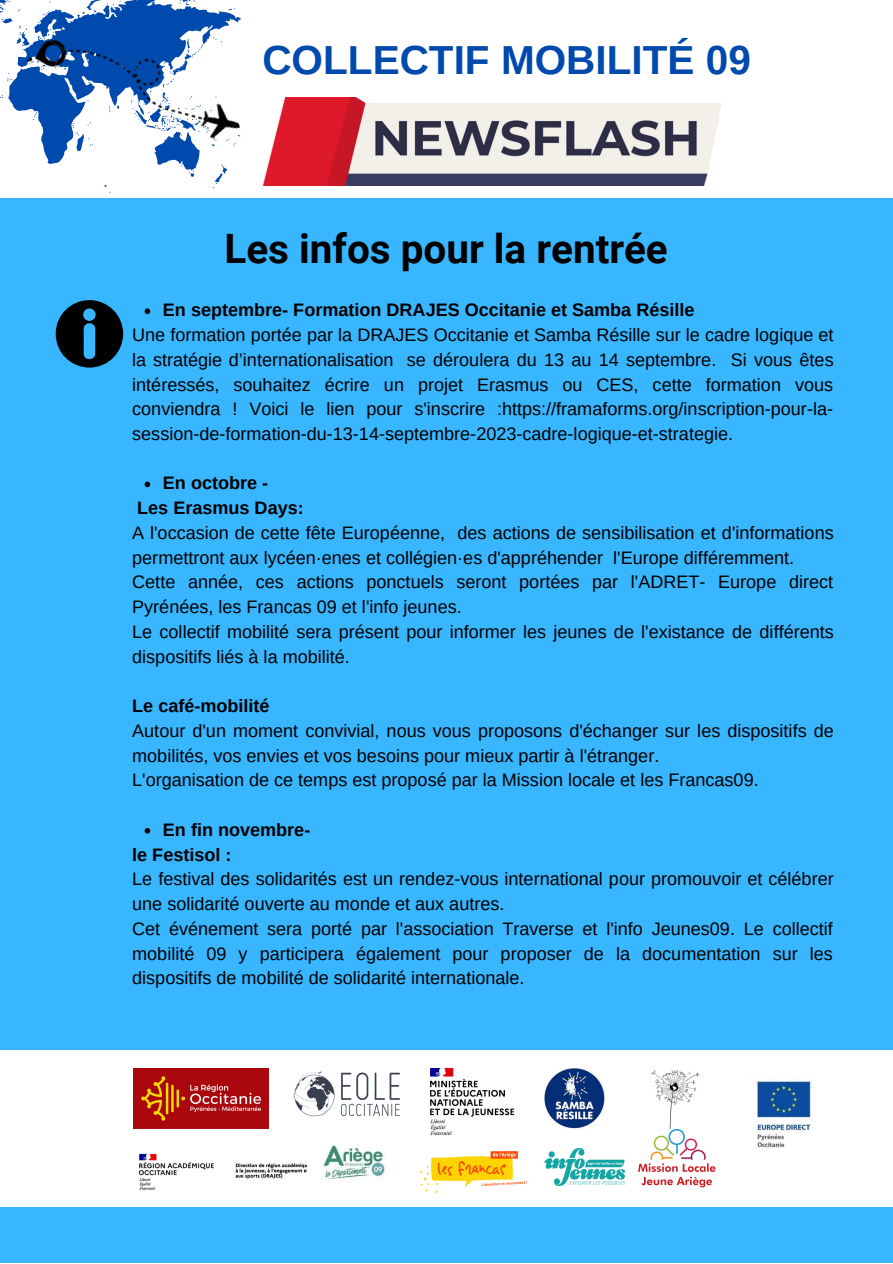
<style>
.page{position:relative;width:893px;height:1264px;background:#fff}
.page>*{position:absolute;margin:0;border:0;box-sizing:border-box;transform-origin:0 0}
.t1{font:700 40.5px "Roboto";color:#000}
.t2{font:700 40.5px "Arimo";color:#004aad}
.t3{font:18px/24.8px "Arimo";color:#000}
.t4{font:700 18px "Arimo";color:#000}
</style>
<div class="page">
<div style="left:0;top:0;width:892px;height:1262px;background:#38b6ff"></div>
<div style="left:0;top:0;width:892px;height:198px;background:#fff"></div>
<svg style="left:0;top:0;width:220px;height:193px"></svg>
<img style="left:23px;top:0;width:218px;height:180px">
<img style="left:263px;top:98px;width:458px;height:87px">
<div style="left:0;top:1050px;width:892px;height:156px;background:#fff"></div>
<svg style="left:145px;top:308px;width:5px;height:6px"></svg>
<svg style="left:145px;top:481px;width:5px;height:6px"></svg>
<svg style="left:145px;top:828px;width:5px;height:5px"></svg>
<svg style="left:56px;top:300px;width:67px;height:67px"></svg>
<img style="left:133px;top:1068px;width:135px;height:60px">
<img style="left:138px;top:1153px;width:169px;height:37px">
<img style="left:294px;top:1071px;width:106px;height:46px">
<img style="left:322px;top:1144px;width:64px;height:38px">
<img style="left:430px;top:1068px;width:84px;height:67px">
<img style="left:544px;top:1068px;width:60px;height:60px">
<img style="left:421px;top:1151px;width:105px;height:41px">
<img style="left:544px;top:1148px;width:80px;height:37px">
<img style="left:651px;top:1070px;width:48px;height:58px">
<img style="left:638px;top:1129px;width:77px;height:59px">
<img style="left:751px;top:1074px;width:60px;height:74px">
<p class="t2" style="left:262px;top:38px;width:490px">COLLECTIF MOBILITÉ 09</p>
<p class="t1" style="left:224px;top:225px;width:445px">Les infos pour la rentrée</p>
<p class="t4" style="left:163px;top:300px;width:533px">En septembre- Formation DRAJES Occitanie et Samba Résille</p>
<p class="t3" style="left:132px;top:322px;width:702px;text-align:justify">Une formation portée par la DRAJES Occitanie et Samba Résille sur le cadre logique et la stratégie d’internationalisation se déroulera du 13 au 14 septembre. Si vous êtes intéressés, souhaitez écrire un projet Erasmus ou CES, cette formation vous conviendra ! Voici le lien pour s'inscrire :https://framaforms.org/inscription-pour-la&shy;session-de-formation-du-13-14-septembre-2023-cadre-logique-et-strategie.</p>
<p class="t4" style="left:163px;top:473px;width:107px">En octobre -</p>
<p class="t4" style="left:137px;top:498px;width:168px">Les Erasmus Days:</p>
<p class="t3" style="left:132px;top:520px;width:703px">A l'occasion de cette fête Européenne, des actions de sensibilisation et d'informations permettront aux lycéen·enes et collégien·es d'appréhender l'Europe différemment.</p>
<p class="t3" style="left:132px;top:570px;width:702px">Cette année, ces actions ponctuels seront portées par l'ADRET- Europe direct<br>Pyrénées, les Francas 09 et l'info jeunes.</p>
<p class="t3" style="left:132px;top:619px;width:703px">Le collectif mobilité sera présent pour informer les jeunes de l'existance de différents dispositifs liés à la mobilité.</p>
<p class="t4" style="left:132px;top:696px;width:139px">Le café-mobilité</p>
<p class="t3" style="left:132px;top:718px;width:703px">Autour d'un moment convivial, nous vous proposons d'échanger sur les dispositifs de mobilités, vos envies et vos besoins pour mieux partir à l'étranger.</p>
<p class="t3" style="left:132px;top:767px;width:628px">L'organisation de ce temps est proposé par la Mission locale et les Francas09.</p>
<p class="t4" style="left:163px;top:819px;width:149px">En fin novembre-</p>
<p class="t4" style="left:132px;top:844px;width:101px">le Festisol :</p>
<p class="t3" style="left:132px;top:866px;width:703px">Le festival des solidarités est un rendez-vous international pour promouvoir et célébrer une solidarité ouverte au monde et aux autres.</p>
<p class="t3" style="left:132px;top:916px;width:702px;text-align:justify">Cet événement sera porté par l'association Traverse et l'info Jeunes09. Le collectif mobilité 09 y participera également pour proposer de la documentation sur les dispositifs de mobilité de solidarité internationale.</p>
</div>
